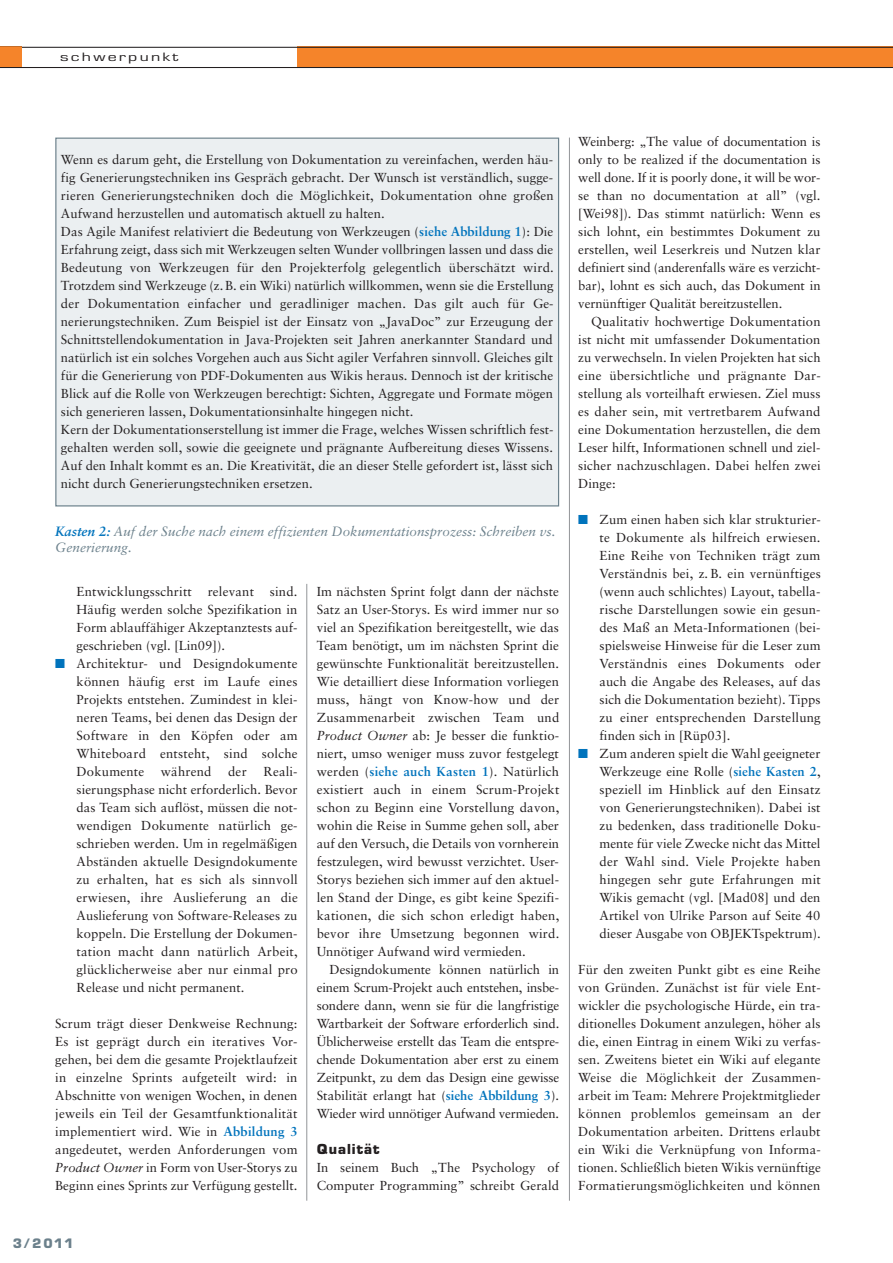
<style>
.page{position:relative;width:893px;height:1263px;background:#fff}
.page>*{position:absolute;margin:0;border:0;box-sizing:border-box;transform-origin:0 0}
.t1{font:700 14.25px "Eurostile BQ";letter-spacing:.07em;color:#231f20}
.t2{font:italic 13.5px/16.2px "Sabon";color:#6c818c}
.t3{font:700 13.5px "Eurostile BQ";color:#6c818c}
.t4{font:13.05px/18px "Sabon";letter-spacing:.005em;color:#231f20;text-align:justify}
.t5{font:12.6px "Eurostile";letter-spacing:.125em;color:#231f20;scale:1.43 1}
.s1{font-weight:700;color:#0073bc}
.s2{color:#0073bc}
.s3{font-style:italic}
</style>
<div class="page">
<svg style="left:0;top:47px;width:893px;height:21px"></svg>
<div style="left:0;top:48px;width:21px;height:19px;background:#f5842a"></div>
<hr style="left:306px;top:584px;width:1px;height:617px;background:#939598">
<hr style="left:569px;top:138px;width:1px;height:1063px;background:#939598">
<div style="left:56px;top:139px;width:502px;height:366px;background:#ebeff1"></div>
<p class="t5" style="left:60px;top:52px;width:84px">schwerpunkt</p>
<p class="t4" style="left:61px;top:151px;width:494px;text-align:left">Wenn es darum geht, die Erstellung von Dokumentation zu vereinfachen, werden häu&shy;fig Generierungstechniken ins Gespräch gebracht. Der Wunsch ist verständlich, sugge&shy;rieren Generierungstechniken doch die Möglichkeit, Dokumentation ohne großen Aufwand herzustellen und automatisch aktuell zu halten.<br>Das Agile Manifest relativiert die Bedeutung von Werkzeugen (<span class="s1">siehe Abbildung 1</span>): Die Erfahrung zeigt, dass sich mit Werkzeugen selten Wunder vollbringen lassen und dass die Bedeutung von Werkzeugen für den Projekterfolg gelegentlich überschätzt wird.<br>Trotzdem sind Werkzeuge (z. B. ein Wiki) natürlich willkommen, wenn sie die Erstellung der Dokumentation einfacher und geradliniger machen. Das gilt auch für Ge - nerierungstechniken. Zum Beispiel ist der Einsatz von „JavaDoc” zur Erzeugung der Schnittstellendokumentation in Java-Projekten seit Jahren anerkannter Standard und natürlich ist ein solches Vorgehen auch aus Sicht agiler Verfahren sinnvoll. Gleiches gilt für die Generierung von PDF-Dokumenten aus Wikis heraus. Dennoch ist der kritische Blick auf die Rolle von Werkzeugen berechtigt: Sichten, Aggregate und Formate mögen sich generieren lassen, Dokumentationsinhalte hingegen nicht.<br>Kern der Dokumentationserstellung ist immer die Frage, welches Wissen schriftlich fest&shy;gehalten werden soll, sowie die geeignete und prägnante Aufbereitung dieses Wissens.<br>Auf den Inhalt kommt es an. Die Kreativität, die an dieser Stelle gefordert ist, lässt sich nicht durch Generierungstechniken ersetzen.</p>
<p class="t2" style="left:55px;top:524px;width:502px"><span class="s1">Kasten 2:</span> Auf der Suche nach einem effizienten Dokumentationsprozess: Schreiben vs.<br>Generierung.</p>
<p class="t4" style="left:77px;top:583px;width:223px">Entwicklungsschritt relevant sind.<br>Häufig werden solche Spezifikation in Form ablauffähiger Akzeptanztests auf&shy;geschrieben (vgl. [Lin09]).</p>
<p class="t4" style="left:77px;top:655px;width:223px;text-indent:-21px"><span class="s2">■</span> Architektur- und Designdokumente können häufig erst im Laufe eines Projekts entstehen. Zumindest in klei&shy;neren Teams, bei denen das Design der Software in den Köpfen oder am White board entsteht, sind solche Dokumente</p>
<p class="t4" style="left:77px;top:763px;width:223px;text-indent:187px">Reali - sierungs phase nicht erforderlich. Bevor das Team sich auflöst, müssen die not&shy;wendigen Dokumente natürlich ge - schrie ben werden. Um in regelmäßigen Abständen aktuelle Designdokumente zu erhalten, hat es sich als sinnvoll erwiesen, ihre Auslieferung an die Auslieferung von Software-Releases zu koppeln. Die Erstellung der Dokumen - tation macht dann natürlich Arbeit, glücklicherweise aber nur einmal pro Release und nicht permanent.</p>
<p class="t4" style="left:55px;top:1015px;width:244px">Scrum trägt dieser Denkweise Rechnung:<br>Es ist geprägt durch ein iteratives Vor - gehen, bei dem die gesamte Projekt laufzeit in einzelne Sprints aufgeteilt wird: in Abschnitte von wenigen Wochen, in denen jeweils ein Teil der Gesamtfunk tionalität implementiert wird. Wie in <span class="s1">Abbildung 3 </span>angedeutet, werden Anfor derungen vom <span class="s3">Product Owner</span> in Form von User-Storys zu Beginn eines Sprints zur Verfügung gestellt.</p>
<p class="t4" style="left:161px;top:763px;width:52px">während</p>
<p class="t4" style="left:228px;top:763px;width:20px">der</p>
<p class="t3" style="left:13px;top:1239px;width:62px">3/2011</p>
<p class="t4" style="left:317px;top:583px;width:244px">Im nächsten Sprint folgt dann der nächste Satz an User-Storys. Es wird immer nur so viel an Spezifikation bereitgestellt, wie das Team benötigt, um im nächsten Sprint die gewünschte Funktionalität bereitzustellen.<br>Wie detailliert diese Information vorliegen muss, hängt von Know-how und der Zusam menarbeit zwischen Team und <span class="s3">Product Owner</span> ab: Je besser die funktio&shy;niert, umso weniger muss zuvor festgelegt werden (<span class="s1">siehe auch Kasten 1</span>). Natürlich existiert auch in einem Scrum-Projekt schon zu Beginn eine Vorstellung davon, wohin die Reise in Summe gehen soll, aber auf den Versuch, die Details von vornherein festzulegen, wird bewusst verzichtet. User-Storys beziehen sich immer auf den aktuel&shy;len Stand der Dinge, es gibt keine Spezifi - kationen, die sich schon erledigt haben, bevor ihre Umsetzung begonnen wird.<br>Unnötiger Aufwand wird vermieden.</p>
<p class="t4" style="left:317px;top:961px;width:244px;text-indent:13px">Designdokumente können natürlich in einem Scrum-Projekt auch entstehen, insbe&shy;sondere dann, wenn sie für die langfristige Wartbarkeit der Software erforderlich sind.<br>Üblicherweise erstellt das Team die entspre&shy;chende Dokumentation aber erst zu einem Zeitpunkt, zu dem das Design eine gewisse Stabilität erlangt hat (<span class="s1">siehe Abbildung 3</span>).<br>Wieder wird unnötiger Auf wand vermieden.</p>
<p class="t1" style="left:317px;top:1144px;width:64px">Qualität</p>
<p class="t4" style="left:317px;top:1159px;width:244px">In seinem Buch „The Psychology of<br>Computer Programming” schreibt Gerald</p>
<p class="t4" style="left:578px;top:133px;width:244px">Weinberg: „The value of documentation is only to be realized if the documentation is well done. If it is poorly done, it will be wor&shy;se than no documentation at all” (vgl. [Wei98]). Das stimmt natürlich: Wenn es sich lohnt, ein bestimmtes Dokument zu erstellen, weil Leserkreis und Nutzen klar definiert sind (anderenfalls wäre es verzicht&shy;bar), lohnt es sich auch, das Doku ment in vernünftiger Qualität bereitzustellen.</p>
<p class="t4" style="left:578px;top:313px;width:244px;text-indent:13px">Qualitativ hochwertige Dokumentation ist nicht mit umfassender Dokumentation zu verwechseln. In vielen Projekten hat sich eine übersichtliche und prägnante Dar - stellung als vorteilhaft erwiesen. Ziel muss es daher sein, mit vertretbarem Aufwand eine Dokumentation herzustellen, die dem Leser hilft, Informationen schnell und ziel&shy;sicher nachzuschlagen. Dabei helfen zwei Dinge:</p>
<p class="t4" style="left:600px;top:511px;width:223px;text-indent:-21px"><span class="s2">■</span> Zum einen haben sich klar strukturier&shy;te Dokumente als hilfreich erwiesen.<br>Eine Reihe von Techniken trägt zum Verständnis bei, z. B. ein vernünftiges (wenn auch schlichtes) Layout, tabella&shy;rische Darstellungen sowie ein gesun&shy;des Maß an Meta-Informationen (bei&shy;spielsweise Hinweise für die Leser zum Verständnis eines Dokuments oder auch die Angabe des Releases, auf das sich die Dokumentation bezieht). Tipps zu einer entsprechenden Darstellung finden sich in [Rüp03].</p>
<p class="t4" style="left:600px;top:745px;width:223px;text-indent:-21px"><span class="s2">■</span> Zum anderen spielt die Wahl geeigneter Werkzeuge eine Rolle (<span class="s1">siehe Kasten 2</span>, speziell im Hinblick auf den Einsatz von Generierungstechniken). Dabei ist zu bedenken, dass traditionelle Do ku - mente für viele Zwecke nicht das Mittel der Wahl sind. Viele Projekte haben hingegen sehr gute Erfahrungen mit Wikis gemacht (vgl. [Mad08] und den Artikel von Ulrike Parson auf Seite 40 dieser Ausgabe von OBJEKT spektrum).</p>
<p class="t4" style="left:578px;top:961px;width:244px">Für den zweiten Punkt gibt es eine Reihe von Gründen. Zunächst ist für viele Ent - wickler die psychologische Hürde, ein tra&shy;ditionelles Dokument anzulegen, höher als die, einen Eintrag in einem Wiki zu verfas&shy;sen. Zweitens bietet ein Wiki auf elegante Weise die Möglichkeit der Zusammen - arbeit im Team: Mehrere Projektmitglieder können problemlos gemeinsam an der Dokumentation arbeiten. Drittens erlaubt ein Wiki die Verknüpfung von Informa - tionen. Schließlich bieten Wikis vernünftige Formatierungsmöglichkeiten und können</p>
</div>
